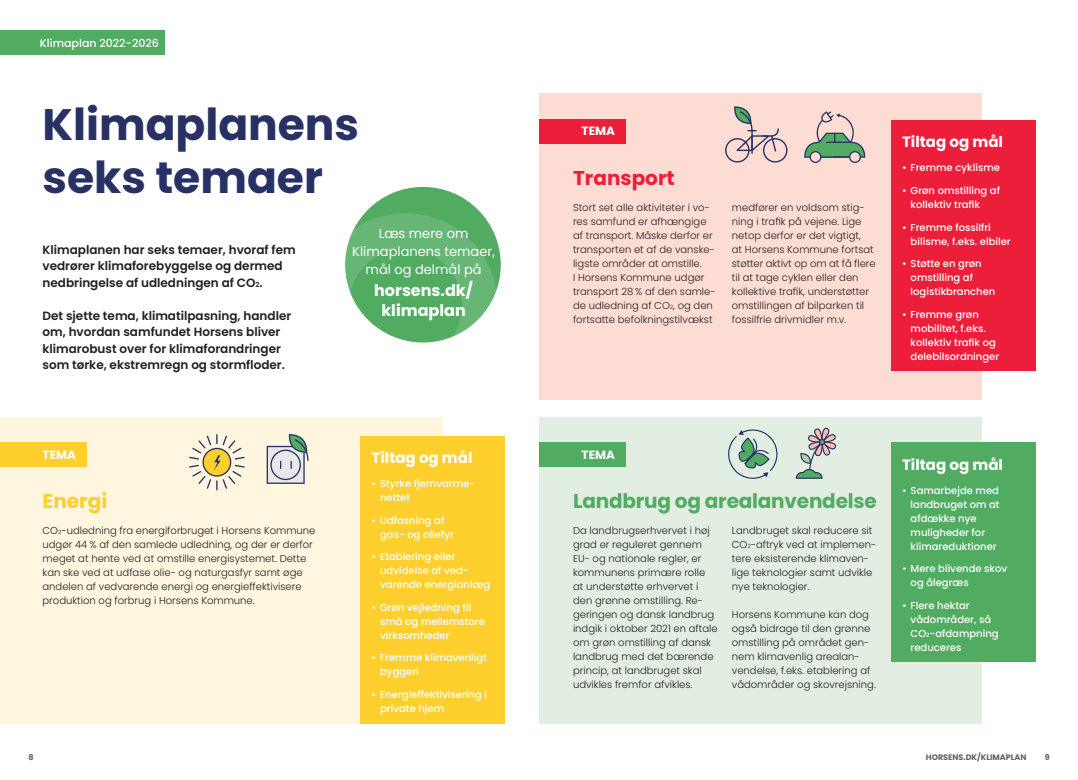
<style>
.page{position:relative;width:1078px;height:780px;background:#fff}
.page>*{position:absolute;margin:0;border:0;box-sizing:border-box;transform-origin:0 0}
.overskrift{font:700 44px/52.8px "Poppins";color:#283163}
.t1{font:700 20px "Poppins";letter-spacing:-.01em;color:#51ac62}
.t2{font:700 20px "Poppins";color:#ed1e3a}
.t3{font:700 20px "Poppins";color:#ffcf2d}
.Mellemrubrik{font:700 16px/20px "Poppins";color:#fff;text-align:center}
.t4{font:700 15px "Poppins";color:#fff}
.Mellemrubrik-2{font:13px/18px "Poppins";color:#fff;text-align:center}
.Mellemrubrik-3{font:600 12px/16.5px "Poppins";color:#231f20}
.t5{font:700 12px "Poppins";color:#fff}
.t6{font:500 11px "Poppins";color:#fff}
.Brød{font:300 10px/14px "Poppins";color:#231f20}
.Brød-2{font:500 10px/14px "Poppins";color:#fff}
.Broedtekst{font:300 10px/14px "Poppins";color:#231f20}
.t7{font:700 8px "Poppins";color:#636366}
.s1{font-size:7px}
.s2{font-size:5.8px}
</style>
<div class="page">
<div style="left:0;top:30px;width:164px;height:25px;background:#51ac62"></div>
<div style="left:0;top:417px;width:442px;height:306px;background:#fef6df"></div>
<div style="left:360px;top:436px;width:145px;height:287px;background:#ffcf2d"></div>
<div style="left:0;top:442px;width:86px;height:24px;background:#ffcf2d"></div>
<svg style="left:266px;top:434px;width:42px;height:50px"></svg>
<svg style="left:189px;top:434px;width:56px;height:56px"></svg>
<div style="left:539px;top:94px;width:442px;height:306px;background:#fdddd3"></div>
<div style="left:890px;top:120px;width:145px;height:251px;background:#ed1e3a"></div>
<div style="left:539px;top:119px;width:86px;height:24px;background:#ed1e3a"></div>
<svg style="left:725px;top:106px;width:62px;height:56px"></svg>
<svg style="left:804px;top:111px;width:61px;height:52px"></svg>
<div style="left:539px;top:417px;width:442px;height:306px;background:#e2eee1"></div>
<div style="left:890px;top:442px;width:145px;height:220px;background:#51ac62"></div>
<div style="left:539px;top:442px;width:86px;height:24px;background:#51ac62"></div>
<svg style="left:795px;top:427px;width:41px;height:52px"></svg>
<svg style="left:728px;top:429px;width:49px;height:50px"></svg>
<div style="left:345px;top:187px;width:155px;height:155px;background:#51ac62;border-radius:50%"></div>
<svg style="left:345px;top:213px;width:152px;height:130px"></svg>
<p class="t6" style="left:40px;top:37px;width:120px">Klimaplan 2022-2026</p>
<p class="overskrift" style="left:43px;top:98px;width:318px">Klimaplanens seks temaer</p>
<p class="Mellemrubrik-3" style="left:43px;top:241px;width:254px">Klimaplanen har seks temaer, hvoraf fem vedrører klimaforebyggelse og dermed nedbringelse af udledningen af CO<span class="s1">2</span>.</p>
<p class="Mellemrubrik-3" style="left:43px;top:307px;width:250px">Det sjette tema, klimatilpasning, handler om, hvordan samfundet Horsens bliver klimarobust over for klimaforandringer som tørke, ekstremregn og stormfloder.</p>
<p class="t5" style="left:43px;top:447px;width:35px">TEMA</p>
<p class="t3" style="left:43px;top:489px;width:66px">Energi</p>
<p class="Broedtekst" style="left:43px;top:523px;width:274px">CO<span class="s2">2</span>-udledning fra energiforbruget i Horsens Kommune udgør 44 % af den samlede udledning, og der er derfor meget at hente ved at omstille energisystemet. Dette kan ske ved at udfase olie- og naturgasfyr samt øge andelen af vedvarende energi og energieffektivisere produktion og forbrug i Horsens Kommune.</p>
<p class="Mellemrubrik-2" style="left:352px;top:224px;width:144px">Læs mere om<br>Klimaplanens temaer, mål og delmål på</p>
<p class="Mellemrubrik" style="left:374px;top:280px;width:100px">horsens.dk/ klimaplan</p>
<p class="t4" style="left:371px;top:449px;width:102px">Tiltag og mål</p>
<p class="Brød-2" style="left:380px;top:477px;width:96px;text-indent:-9px">• Styrke fjernvarme&shy;nettet</p>
<p class="Brød-2" style="left:380px;top:513px;width:75px;text-indent:-9px">• Udfasning af gas- og oliefyr</p>
<p class="Brød-2" style="left:380px;top:550px;width:112px;text-indent:-9px">• Etablering eller udvidelse af ved&shy;varende energianlæg</p>
<p class="Brød-2" style="left:380px;top:600px;width:106px;text-indent:-9px">• Grøn vejledning til små og mellemstore virksomheder</p>
<p class="Brød-2" style="left:380px;top:651px;width:108px;text-indent:-9px">• Fremme klimavenligt byggeri</p>
<p class="Brød-2" style="left:380px;top:687px;width:108px;text-indent:-9px">• Energieffektivisering i private hjem</p>
<p class="t5" style="left:581px;top:124px;width:35px">TEMA</p>
<p class="t2" style="left:573px;top:166px;width:103px">Transport</p>
<p class="Brød" style="left:573px;top:200px;width:144px">Stort set alle aktiviteter i vo&shy;res samfund er afhængige af transport. Måske derfor er transporten et af de vanske&shy;ligste områder at omstille.<br>I Horsens Kommune udgør transport 28 % af den samle&shy;de udledning af CO<span class="s2">2</span>, og den fortsatte befolkningstilvækst</p>
<p class="Brød" style="left:731px;top:200px;width:145px">medfører en voldsom stig&shy;ning i trafik på vejene. Lige netop derfor er det vigtigt,<br>at Horsens Kommune fortsat støtter aktivt op om at få flere til at tage cyklen eller den kollektive trafik, understøtter omstillingen af bilparken til fossilfrie drivmidler m.v.</p>
<p class="t4" style="left:901px;top:133px;width:102px">Tiltag og mål</p>
<p class="Brød-2" style="left:901px;top:161px;width:99px">• Fremme cyklisme</p>
<p class="Brød-2" style="left:910px;top:183px;width:91px;text-indent:-9px">• Grøn omstilling af kollektiv trafik</p>
<p class="Brød-2" style="left:910px;top:220px;width:102px;text-indent:-9px">• Fremme fossilfri bilisme, f.eks. elbiler</p>
<p class="Brød-2" style="left:910px;top:256px;width:86px;text-indent:-9px">• Støtte en grøn omstilling af logistikbranchen</p>
<p class="Brød-2" style="left:910px;top:307px;width:90px;text-indent:-9px">• Fremme grøn mobilitet, f.eks. kollektiv trafik og delebilsordninger</p>
<p class="t5" style="left:581px;top:447px;width:35px">TEMA</p>
<p class="t1" style="left:573px;top:489px;width:305px">Landbrug og arealanvendelse</p>
<p class="Brød" style="left:573px;top:523px;width:146px">Da landbrugserhvervet i høj grad er reguleret gennem<br>EU- og nationale regler, er kommunens primære rolle at understøtte erhvervet i den grønne omstilling. Re&shy;geringen og dansk landbrug indgik i oktober 2021 en aftale om grøn omstilling af dansk landbrug med det bærende princip, at landbruget skal udvikles fremfor afvikles.</p>
<p class="Brød" style="left:731px;top:523px;width:146px">Landbruget skal reducere sit<br>CO<span class="s2">2</span>-aftryk ved at implemen&shy;tere eksisterende klimaven&shy;lige teknologier samt udvikle nye teknologier.</p>
<p class="Brød" style="left:731px;top:607px;width:145px">Horsens Kommune kan dog også bidrage til den grønne omstilling på området gen&shy;nem klimavenlig arealan&shy;vendelse, f.eks. etablering af vådområder og skovrejsning.</p>
<p class="t4" style="left:901px;top:455px;width:102px">Tiltag og mål</p>
<p class="Brød-2" style="left:910px;top:483px;width:90px;text-indent:-9px">• Samarbejde med landbruget om at afdække nye muligheder for klimareduktioner</p>
<p class="Brød-2" style="left:910px;top:561px;width:98px;text-indent:-9px">• Mere blivende skov og ålegræs</p>
<p class="Brød-2" style="left:910px;top:598px;width:90px;text-indent:-9px">• Flere hektar vådområder, så<br>CO<span class="s2">2</span>-afdampning reduceres</p>
<p class="t7" style="left:28px;top:752px;width:7px">8</p>
<p class="t7" style="left:925px;top:752px;width:102px">HORSENS.DK/KLIMAPLAN</p>
<p class="t7" style="left:1044px;top:752px;width:6px">9</p>
</div>
